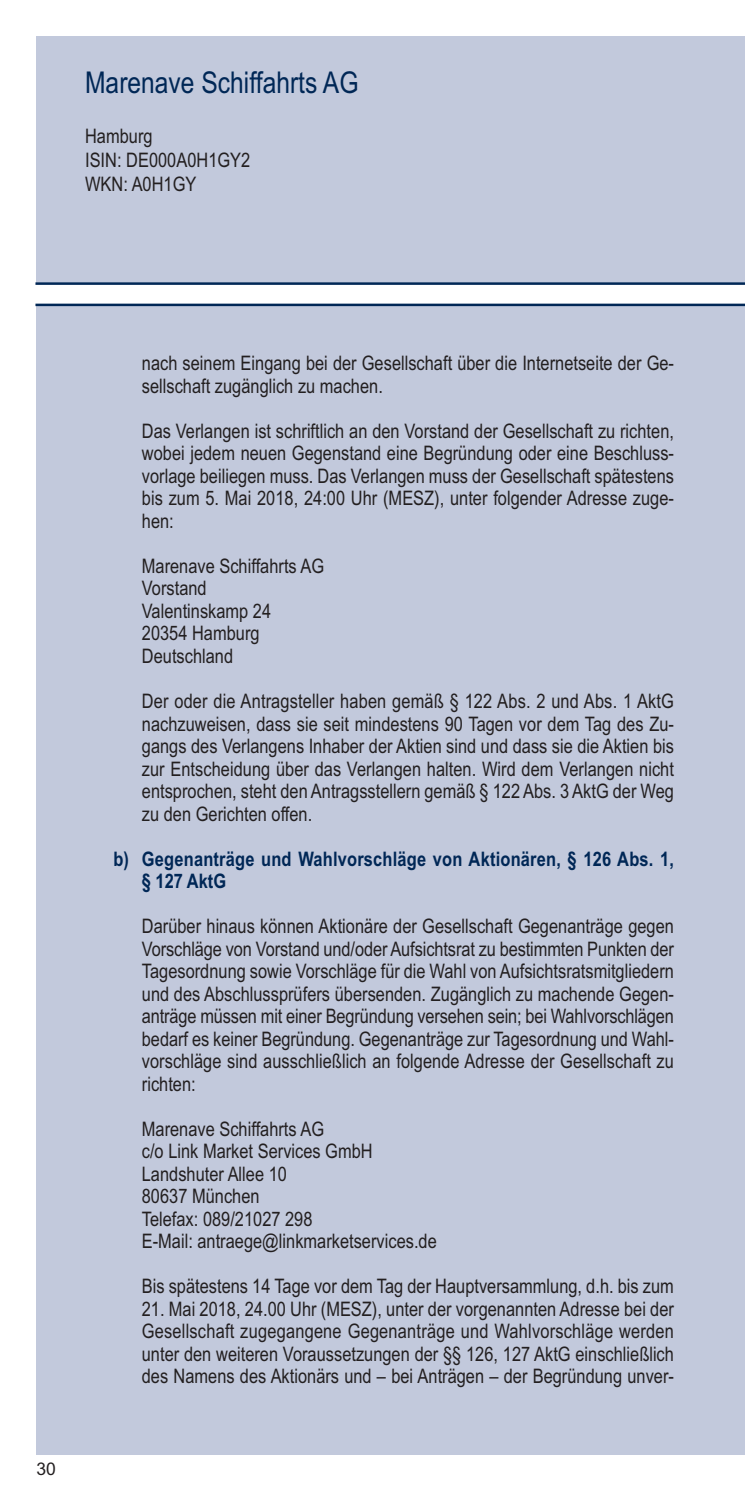
<style>
.page{position:relative;width:745px;height:1489px;background:#fff}
.page>*{position:absolute;margin:0;border:0;box-sizing:border-box;transform-origin:0 0}
.t1{font:30px "Arial Narrow";color:#002756}
.t2{font:20px/22.5px "Arial Narrow";color:#231f20}
.t3{font:700 20px/22.5px "Arial Narrow";letter-spacing:.01em;color:#002756}
.t4{font:17.5px "Arial";color:#231f20}
</style>
<div class="page">
<div style="left:36px;top:36px;width:708px;height:1418px;background:#c2c9dc"></div>
<div style="left:1px;top:284px;width:743px;height:21px;background:#fff"></div>
<hr style="left:35px;top:282px;width:709px;height:3px;background:#002756">
<hr style="left:35px;top:303px;width:709px;height:3px;background:#002756">
<h1 class="t1" style="left:85px;top:65px;width:275px">Marenave Schiffahrts AG</h1>
<p class="t2" style="left:85px;top:124px;width:166px;line-height:24px">Hamburg<br>ISIN: DE000A0H1GY2<br>WKN: A0H1GY</p>
<p class="t4" style="left:36px;top:1458px;width:21px">30</p>
<p class="t2" style="left:142px;top:352px;width:533px">nach seinem Eingang bei der Gesellschaft über die Internetseite der Ge&shy;sellschaft zugänglich zu machen.</p>
<p class="t2" style="left:142px;top:419px;width:533px;text-align:justify">Das Verlangen ist schriftlich an den Vorstand der Gesellschaft zu richten, wobei jedem neuen Gegenstand eine Begründung oder eine Beschluss&shy;vorlage beiliegen muss. Das Verlangen muss der Gesellschaft spätestens bis zum 5. Mai 2018, 24:00 Uhr (MESZ), unter folgender Adresse zuge&shy;hen:</p>
<p class="t2" style="left:142px;top:554px;width:184px">Marenave Schiffahrts AG<br>Vorstand<br>Valentinskamp 24<br>20354 Hamburg<br>Deutschland</p>
<p class="t2" style="left:142px;top:689px;width:533px;text-align:justify">Der oder die Antragsteller haben gemäß § 122 Abs. 2 und Abs. 1 AktG nachzuweisen, dass sie seit mindestens 90 Tagen vor dem Tag des Zu&shy;gangs des Verlangens Inhaber der Aktien sind und dass sie die Aktien bis zur Entscheidung über das Verlangen halten. Wird dem Verlangen nicht entsprochen, steht den Antragsstellern gemäß § 122 Abs. 3 AktG der Weg zu den Gerichten offen.</p>
<p class="t3" style="left:142px;top:847px;width:533px;text-indent:-28px">b) Gegenanträge und Wahlvorschläge von Aktionären, § 126 Abs. 1, § 127 AktG</p>
<p class="t2" style="left:142px;top:914px;width:533px;text-align:justify">Darüber hinaus können Aktionäre der Gesellschaft Gegenanträge gegen Vorschläge von Vorstand und/oder Aufsichtsrat zu bestimmten Punkten der Tagesordnung sowie Vorschläge für die Wahl von Aufsichtsratsmitgliedern und des Abschlussprüfers übersenden. Zugänglich zu machende Gegen&shy;anträge müssen mit einer Begründung versehen sein; bei Wahlvorschlägen bedarf es keiner Begründung. Gegenanträge zur Tagesordnung und Wahl&shy;vorschläge sind ausschließlich an folgende Adresse der Gesellschaft zu richten:</p>
<p class="t2" style="left:142px;top:1117px;width:296px">Marenave Schiffahrts AG<br>c/o Link Market Services GmbH<br>Landshuter Allee 10<br>80637 München<br>Telefax: 089/21027 298<br>E-Mail: antraege@linkmarketservices.de</p>
<p class="t2" style="left:142px;top:1274px;width:533px">Bis spätestens 14 Tage vor dem Tag der Hauptversammlung, d.h. bis zum</p>
<p class="t2" style="left:142px;top:1297px;width:533px;text-align:justify">21. Mai 2018, 24.00 Uhr (MESZ), unter der vorgenannten Adresse bei der Gesellschaft zugegangene Gegenanträge und Wahlvorschläge werden unter den weiteren Voraussetzungen der §§ 126, 127 AktG einschließlich des Namens des Aktionärs und – bei Anträgen – der Begründung unver-</p>
</div>
